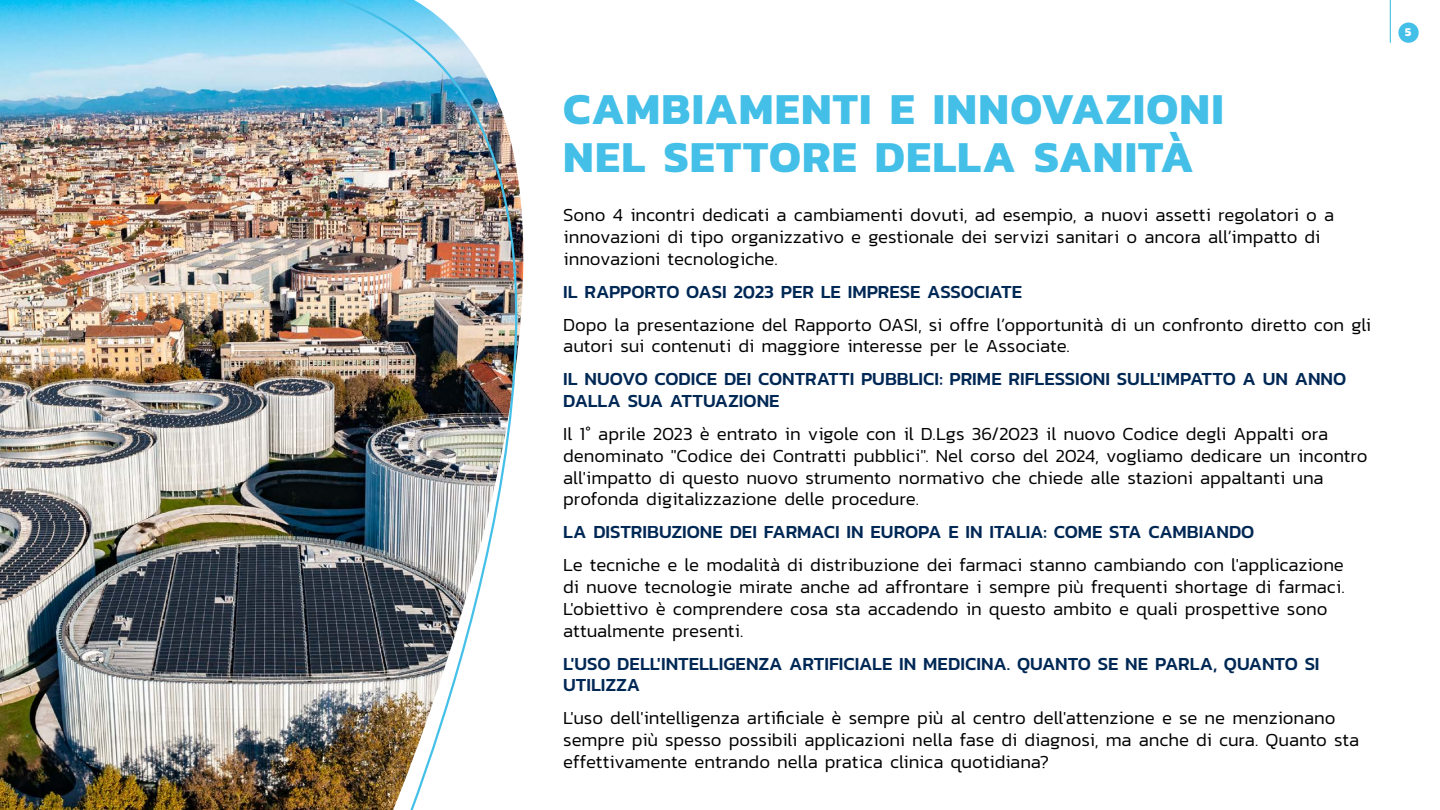
<style>
.page{position:relative;width:1440px;height:810px;background:#fff}
.page>*{position:absolute;margin:0;border:0;box-sizing:border-box;transform-origin:0 0}
.t1{font:700 45px/48.8px "Kanit";letter-spacing:.025em;color:#44c0e8}
.t2{font:300 18.75px/21.8px "Kanit";letter-spacing:-.005em;color:#000}
.t3{font:500 18.75px/21.8px "Kanit";letter-spacing:-.005em;color:#002855}
.t4{font:700 12px "Kanit";color:#fff}
</style>
<div class="page">
<div style="left:1398px;top:23px;width:21px;height:20px;background:#44c0e8;border-radius:50%"></div>
<hr style="left:1390px;top:0;width:1px;height:43px;background:#44c0e8">
<img style="left:0;top:0;width:524px;height:810px">
<h1 class="t1" style="left:563px;top:83px;width:662px">CAMBIAMENTI E INNOVAZIONI<br>NEL SETTORE DELLA SANITÀ</h1>
<p class="t2" style="left:563px;top:204px;width:773px">Sono 4 incontri dedicati a cambiamenti dovuti, ad esempio, a nuovi assetti regolatori o a innovazioni di tipo organizzativo e gestionale dei servizi sanitari o ancora all’impatto di innovazioni tecnologiche.</p>
<p class="t3" style="left:563px;top:280px;width:460px">IL RAPPORTO OASI 2023 PER LE IMPRESE ASSOCIATE</p>
<p class="t2" style="left:563px;top:313px;width:809px">Dopo la presentazione del Rapporto OASI, si offre l’opportunità di un confronto diretto con gli autori sui contenuti di maggiore interesse per le Associate.</p>
<p class="t3" style="left:563px;top:368px;width:785px">IL NUOVO CODICE DEI CONTRATTI PUBBLICI: PRIME RIFLESSIONI SULL'IMPATTO A UN ANNO<br>DALLA SUA ATTUAZIONE</p>
<p class="t2" style="left:563px;top:423px;width:806px">Il 1° aprile 2023 è entrato in vigole con il D.Lgs 36/2023 il nuovo Codice degli Appalti ora denominato "Codice dei Contratti pubblici". Nel corso del 2024, vogliamo dedicare un incontro all'impatto di questo nuovo strumento normativo che chiede alle stazioni appaltanti una profonda digitalizzazione delle procedure.</p>
<p class="t3" style="left:563px;top:521px;width:693px">LA DISTRIBUZIONE DEI FARMACI IN EUROPA E IN ITALIA: COME STA CAMBIANDO</p>
<p class="t2" style="left:563px;top:554px;width:783px">Le tecniche e le modalità di distribuzione dei farmaci stanno cambiando con l'applicazione di nuove tecnologie mirate anche ad affrontare i sempre più frequenti shortage di farmaci.<br>L'obiettivo è comprendere cosa sta accadendo in questo ambito e quali prospettive sono attualmente presenti.</p>
<p class="t3" style="left:563px;top:652px;width:758px">L'USO DELL'INTELLIGENZA ARTIFICIALE IN MEDICINA. QUANTO SE NE PARLA, QUANTO SI<br>UTILIZZA</p>
<p class="t2" style="left:563px;top:707px;width:797px">L'uso dell'intelligenza artificiale è sempre più al centro dell'attenzione e se ne menzionano sempre più spesso possibili applicazioni nella fase di diagnosi, ma anche di cura. Quanto sta effettivamente entrando nella pratica clinica quotidiana?</p>
<p class="t4" style="left:1405px;top:23px;width:8px">5</p>
</div>
